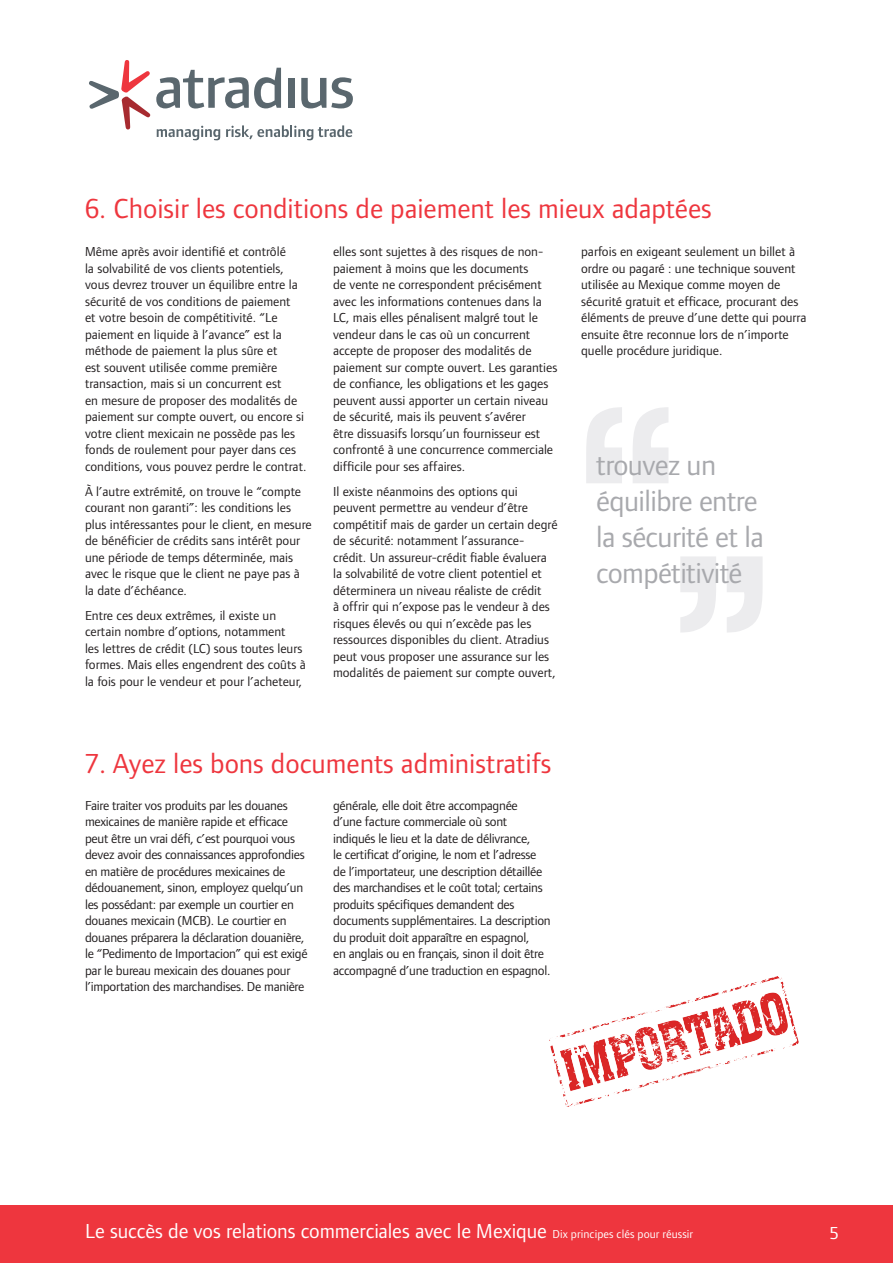
<style>
.page{position:relative;width:893px;height:1263px;background:#fff}
.page>*{position:absolute;margin:0;border:0;box-sizing:border-box;transform-origin:0 0}
.t1{font:30px/36px "Foundry Form Sans";letter-spacing:-.02em;color:#a8a9ad}
.t2{font:28.5px "Foundry Form Sans";color:#ee363e}
.t3{font:21px "Foundry Form Sans";letter-spacing:-.005em;color:#fff}
.t4{font:18px "Foundry Form Sans";color:#fff}
.t5{font:13.5px/16.5px "Foundry Form Sans";color:#231f20}
.t6{font:13.5px/16.5px "Foundry Form Sans";letter-spacing:-.02em;color:#231f20}
.s1{font-size:12px}
</style>
<div class="page">
<div style="left:0;top:1205px;width:893px;height:58px;background:#ee363e"></div>
<svg style="left:89px;top:60px;width:264px;height:80px"></svg>
<svg style="left:680px;top:556px;width:83px;height:76px"></svg>
<svg style="left:586px;top:407px;width:82px;height:76px"></svg>
<img style="left:549px;top:976px;width:250px;height:131px">
<h2 class="t2" style="left:85px;top:193px;width:628px">6. Choisir les conditions de paiement les mieux adaptées</h2>
<p class="t5" style="left:85px;top:244px;width:223px">Même après avoir identifié et contrôlé<br>la solvabilité de vos clients potentiels, vous devrez trouver un équilibre entre la sécurité de vos conditions de paiement<br>et votre besoin de compétitivité. “Le paiement en liquide à l’avance” est la méthode de paiement la plus sûre et<br>est souvent utilisée comme première transaction, mais si un concurrent est<br>en mesure de proposer des modalités de paiement sur compte ouvert, ou encore si votre client mexicain ne possède pas les fonds de roulement pour payer dans ces conditions, vous pouvez perdre le contrat.</p>
<p class="t5" style="left:85px;top:483px;width:228px">À l’autre extrémité, on trouve le “compte courant non garanti”: les conditions les plus intéressantes pour le client, en mesure de bénéficier de crédits sans intérêt pour une période de temps déterminée, mais avec le risque que le client ne paye pas à la date d’échéance.</p>
<p class="t5" style="left:85px;top:607px;width:222px">Entre ces deux extrêmes, il existe un certain nombre d’options, notamment<br>les lettres de crédit (LC) sous toutes leurs formes. Mais elles engendrent des coûts à la fois pour le vendeur et pour l’acheteur,</p>
<p class="t5" style="left:333px;top:243px;width:226px">elles sont sujettes à des risques de non&shy;paiement à moins que les documents<br>de vente ne correspondent précisément avec les informations contenues dans la LC, mais elles pénalisent malgré tout le vendeur dans le cas où un concurrent accepte de proposer des modalités de paiement sur compte ouvert. Les garanties de confiance, les obligations et les gages peuvent aussi apporter un certain niveau de sécurité, mais ils peuvent s’avérer<br>être dissuasifs lorsqu’un fournisseur est confronté à une concurrence commerciale difficile pour ses affaires.</p>
<p class="t5" style="left:333px;top:483px;width:226px">Il existe néanmoins des options qui peuvent permettre au vendeur d’être compétitif mais de garder un certain degré de sécurité: notamment l’assurance&shy;crédit. Un assureur-crédit fiable évaluera la solvabilité de votre client potentiel et déterminera un niveau réaliste de crédit<br>à offrir qui n’expose pas le vendeur à des risques élevés ou qui n’excède pas les ressources disponibles du client. Atradius peut vous proposer une assurance sur les modalités de paiement sur compte ouvert,</p>
<p class="t5" style="left:581px;top:243px;width:227px">parfois en exigeant seulement un billet à ordre ou pagaré : une technique souvent utilisée au Mexique comme moyen de sécurité gratuit et efficace, procurant des éléments de preuve d’une dette qui pourra ensuite être reconnue lors de n’importe quelle procédure juridique.</p>
<h1 class="t1" style="left:596px;top:446px;width:169px">trouvez un équilibre entre la sécurité et la compétitivité</h1>
<h2 class="t2" style="left:85px;top:747px;width:468px">7. Ayez les bons documents administratifs</h2>
<p class="t6" style="left:85px;top:797px;width:224px">Faire traiter vos produits par les douanes mexicaines de manière rapide et efficace peut être un vrai défi, c’est pourquoi vous devez avoir des connaissances approfondies en matière de procédures mexicaines de dédouanement, sinon, employez quelqu’un les possédant: par exemple un courtier en douanes mexicain (MCB). Le courtier en douanes préparera la déclaration douanière, le “Pedimento de Importacion” qui est exigé par le bureau mexicain des douanes pour l’importation des marchandises. De manière</p>
<p class="t6" style="left:333px;top:797px;width:219px">générale, elle doit être accompagnée<br>d’une facture commerciale où sont indiqués le lieu et la date de délivrance,<br>le certificat d’origine, le nom et l’adresse de l’importateur, une description détaillée des marchandises et le coût total; certains produits spécifiques demandent des documents supplémentaires. La description du produit doit apparaître en espagnol,<br>en anglais ou en français, sinon il doit être accompagné d’une traduction en espagnol.</p>
<h3 class="t3" style="left:85px;top:1219px;width:610px">Le succès de vos relations commerciales avec le Mexique <span class="s1">Dix principes clés pour réussir</span></h3>
<h3 class="t4" style="left:830px;top:1223px;width:10px">5</h3>
</div>
